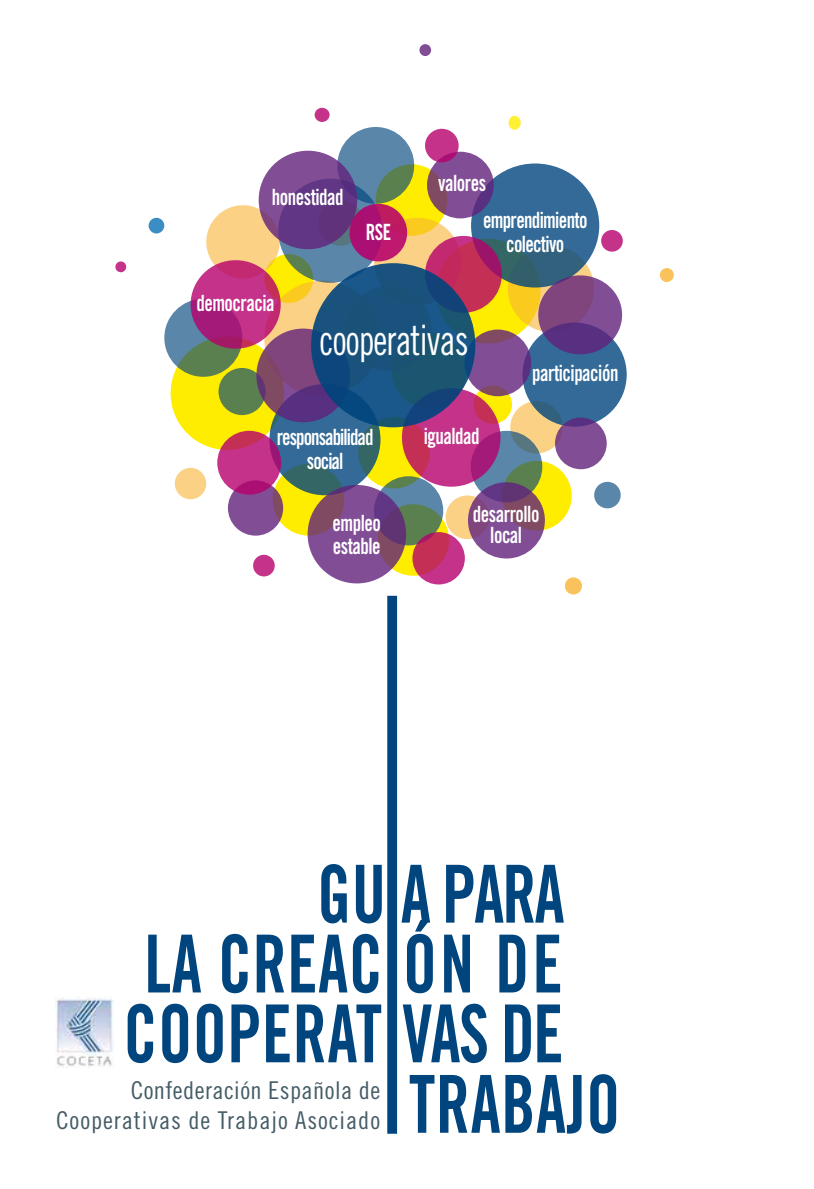
<style>
.page{position:relative;width:814px;height:1189px;background:#fff}
.page>*{position:absolute;margin:0;border:0;box-sizing:border-box;transform-origin:0 0}
.t1{font:80.15px/69.8px "Trade Gothic Bold Cond Twenty";letter-spacing:.01em;color:#00457d;scale:.85 1}
.t2{font:42px "Trade Gothic Cond Eighteen";letter-spacing:-.025em;color:#fff;scale:.85 1}
.t3{font:24.5px/29.8px "Trade Gothic Cond Eighteen";letter-spacing:.035em;color:#455c67;text-align:right}
.t4{font:22.4px/22.8px "Trade Gothic Bold Cond Twenty";letter-spacing:-.025em;color:#fff;text-align:center;scale:.85 1}
.t5{font:22.4px/24.5px "Trade Gothic Bold Cond Twenty";letter-spacing:-.05em;color:#fff;text-align:center;scale:.85 1}
</style>
<div class="page">
<img style="left:55px;top:998px;width:58px;height:69px">
<div style="left:387px;top:596px;width:10px;height:538px;background:#00457d"></div>
<div style="left:272px;top:464px;width:72px;height:72px;background:#ffed00;border-radius:50%"></div>
<div style="left:358px;top:417px;width:72px;height:71px;background:#ffed00;border-radius:50%"></div>
<div style="left:377px;top:504px;width:72px;height:72px;background:#ffed00;border-radius:50%"></div>
<div style="left:376px;top:164px;width:71px;height:72px;background:#ffed00;border-radius:50%"></div>
<div style="left:264px;top:254px;width:49px;height:49px;background:#ffed00;border-radius:50%"></div>
<div style="left:473px;top:385px;width:39px;height:39px;background:#ffed00;border-radius:50%"></div>
<div style="left:502px;top:461px;width:69px;height:70px;background:#ffed00;border-radius:50%"></div>
<div style="left:171px;top:336px;width:113px;height:114px;background:#ffed00;border-radius:50%"></div>
<div style="left:435px;top:239px;width:105px;height:104px;background:#ffed00;border-radius:50%"></div>
<svg style="left:445px;top:495px;width:44px;height:44px"></svg>
<svg style="left:374px;top:218px;width:87px;height:87px;background:#f9cc6b"></svg>
<div style="left:206px;top:205px;width:73px;height:74px;background:#fad185;border-radius:50%"></div>
<svg style="left:264px;top:281px;width:116px;height:115px;background:#f8ce72"></svg>
<div style="left:510px;top:401px;width:52px;height:52px;background:#fad185;border-radius:50%"></div>
<div style="left:175px;top:468px;width:31px;height:31px;background:#fad185;border-radius:50%"></div>
<svg style="left:507px;top:246px;width:87px;height:86px"></svg>
<svg style="left:470px;top:431px;width:72px;height:71px;background:#5a818b"></svg>
<svg style="left:278px;top:179px;width:104px;height:104px;background:#5b8499"></svg>
<svg style="left:337px;top:127px;width:77px;height:77px;background:#588395"></svg>
<svg style="left:269px;top:384px;width:111px;height:111px;background:#336887"></svg>
<svg style="left:374px;top:476px;width:69px;height:69px;background:#5b8378"></svg>
<svg style="left:164px;top:299px;width:78px;height:78px;background:#5c847d"></svg>
<svg style="left:471px;top:163px;width:128px;height:125px;background:#34688d"></svg>
<svg style="left:522px;top:323px;width:104px;height:104px;background:#346995"></svg>
<div style="left:218px;top:368px;width:47px;height:47px;background:#5a8050;border-radius:50%"></div>
<div style="left:594px;top:482px;width:26px;height:26px;background:#5a86aa;border-radius:50%"></div>
<svg style="left:464px;top:330px;width:67px;height:66px;background:#7e4c8b"></svg>
<svg style="left:427px;top:152px;width:66px;height:66px;background:#7d4a8a"></svg>
<div style="left:149px;top:218px;width:15px;height:15px;background:#3b8ec3;border-radius:50%"></div>
<svg style="left:307px;top:485px;width:99px;height:98px;background:#7c4a86"></svg>
<svg style="left:468px;top:482px;width:77px;height:76px;background:#7c4882"></svg>
<svg style="left:259px;top:151px;width:98px;height:98px;background:#6d3f89"></svg>
<svg style="left:538px;top:275px;width:84px;height:79px;background:#754285"></svg>
<svg style="left:256px;top:329px;width:94px;height:93px;background:#733f78"></svg>
<svg style="left:228px;top:480px;width:55px;height:56px;background:#824f91"></svg>
<svg style="left:555px;top:418px;width:51px;height:51px;background:#7d4b93"></svg>
<svg style="left:402px;top:388px;width:98px;height:99px;background:#bf2f7b"></svg>
<svg style="left:425px;top:236px;width:77px;height:77px;background:#bd2a5f"></svg>
<svg style="left:349px;top:204px;width:58px;height:57px;background:#b2156d"></svg>
<svg style="left:190px;top:260px;width:91px;height:89px;background:#ba2c7d"></svg>
<svg style="left:217px;top:431px;width:64px;height:64px;background:#be2e7e"></svg>
<svg style="left:412px;top:532px;width:53px;height:52px;background:#c3326e"></svg>
<svg style="left:425px;top:129px;width:33px;height:33px"></svg>
<div style="left:601px;top:230px;width:21px;height:22px;background:#c43389;border-radius:50%"></div>
<svg style="left:311px;top:263px;width:164px;height:164px;background:#17507b"></svg>
<svg style="left:565px;top:577px;width:17px;height:17px"></svg>
<svg style="left:115px;top:261px;width:11px;height:11px"></svg>
<svg style="left:659px;top:268px;width:14px;height:14px"></svg>
<div style="left:253px;top:555px;width:22px;height:21px;background:#c43389;border-radius:50%"></div>
<div style="left:314px;top:108px;width:15px;height:14px;background:#c43389;border-radius:50%"></div>
<svg style="left:508px;top:116px;width:12px;height:14px"></svg>
<svg style="left:419px;top:44px;width:12px;height:12px"></svg>
<p class="t4" style="left:272px;top:186px;width:86px">honestidad</p>
<p class="t4" style="left:196px;top:291px;width:93px">democracia</p>
<p class="t4" style="left:366px;top:220px;width:31px">RSE</p>
<p class="t4" style="left:438px;top:171px;width:58px">valores</p>
<p class="t4" style="left:483px;top:207px;width:124px;line-height:24.5px">emprendimiento colectivo</p>
<h2 class="t2" style="left:319px;top:315px;width:177px">cooperativas</h2>
<p class="t5" style="left:277px;top:424px;width:115px">responsabilidad social</p>
<p class="t4" style="left:424px;top:424px;width:67px">igualdad</p>
<p class="t4" style="left:532px;top:362px;width:103px">participación</p>
<p class="t4" style="left:332px;top:511px;width:58px;text-align:left">empleo estable</p>
<p class="t4" style="left:473px;top:503px;width:80px;line-height:21px">desarrollo local</p>
<h1 class="t1" style="left:317px;top:858px;width:292px">GU A PARA</h1>
<h1 class="t1" style="left:123px;top:928px;width:518px">LA CREAC ÓN DE cooperat vas de</h1>
<p class="t3" style="left:56px;top:1076px;width:325px">Confederación Española de<br>Cooperativas de Trabajo Asociado</p>
<h1 class="t1" style="left:409px;top:1069px;width:250px">trabajo</h1>
</div>
